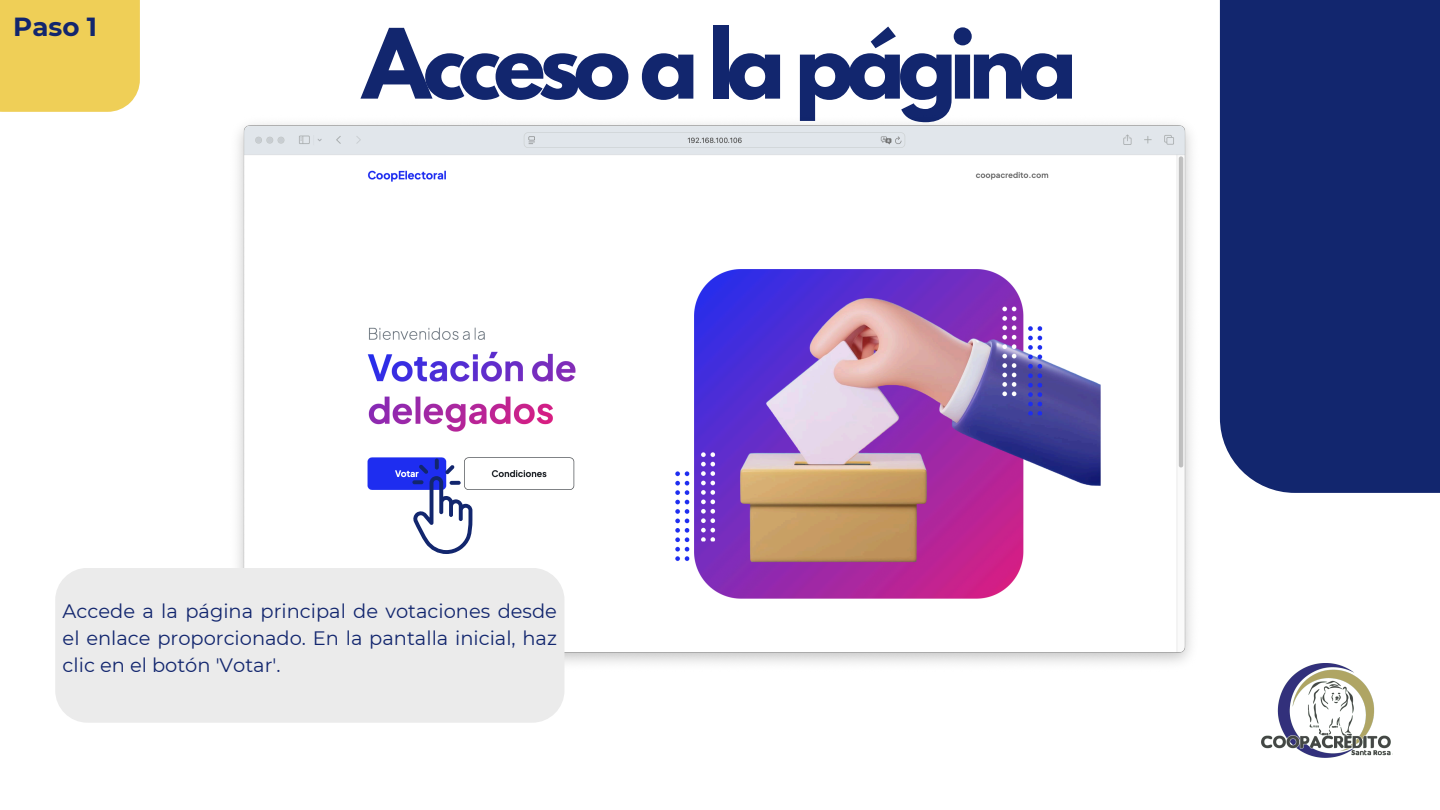
<style>
.page{position:relative;width:1440px;height:810px;background:#fff}
.page>*{position:absolute;margin:0;border:0;box-sizing:border-box;transform-origin:0 0}
.t1{font:700 85.8px "League Spartan";letter-spacing:-.08em;color:#12266e}
.t2{font:700 26.1px "Montserrat";color:#12266e}
.t3{font:19.4px/27px "Montserrat";color:#12266e;text-align:justify}
</style>
<div class="page">
<div style="left:1220px;top:0;width:220px;height:492px;background:#12266e"></div>
<div style="left:0;top:0;width:140px;height:112px;background:#efcf57"></div>
<img style="left:1262px;top:663px;width:129px;height:94px">
<img style="left:238px;top:124px;width:953px;height:548px">
<div style="left:55px;top:568px;width:509px;height:155px;background:#ebebeb;border-radius:32px"></div>
<hr style="left:412px;top:480px;width:11px;height:4px;background:#1829b3;border-radius:2px">
<svg style="left:413px;top:458px;width:59px;height:96px"></svg>
<h1 class="t2" style="left:13px;top:11px;width:85px">Paso 1</h1>
<h2 class="t1" style="left:363px;top:21px;width:716px">Acceso a la página</h2>
<p class="t3" style="left:63px;top:598px;width:496px">Accede a la página principal de votaciones desde el enlace proporcionado. En la pantalla inicial, haz clic en el botón 'Votar'.</p>
</div>
